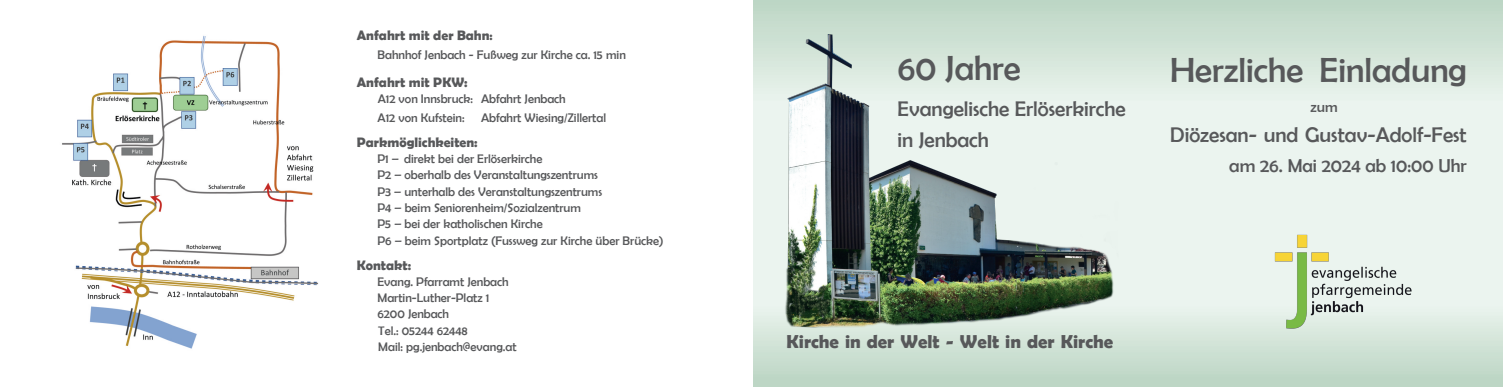
<style>
.page{position:relative;width:1503px;height:387px;background:#fff}
.page>*{position:absolute;margin:0;border:0;box-sizing:border-box;transform-origin:0 0}
.t1{font:35px "Berlin Sans FB";color:#57585a}
.t2{font:21.25px/31.2px "Berlin Sans FB";color:#57585a}
.t3{font:700 18.75px "Berlin Sans FB Demi";color:#57585a}
.t4{font:18.75px "Berlin Sans FB";color:#57585a}
.t5{font:15px "Berlin Sans FB";color:#57585a}
.t6{font:700 13.75px "Berlin Sans FB Demi";color:#57585a}
.t7{font:12.5px/16.2px "Berlin Sans FB";color:#57585a}
.s1{font-size:12.5px}
</style>
<div class="page">
<svg style="left:753px;top:0;width:749px;height:386px;background:#dae9df"></svg>
<img style="left:783px;top:28px;width:335px;height:302px">
<img style="left:1258px;top:223px;width:175px;height:116px">
<img style="left:43px;top:28px;width:287px;height:327px;border-radius:14px">
<p class="t6" style="left:357px;top:28px;width:137px">Anfahrt mit der Bahn<span class="s1">:</span></p>
<p class="t7" style="left:377px;top:47px;width:250px">Bahnhof Jenbach ‐ Fußweg zur Kirche ca. 15 min</p>
<p class="t6" style="left:357px;top:74px;width:112px">Anfahrt mit PKW:</p>
<p class="t7" style="left:377px;top:89px;width:190px;line-height:18.8px">A12 von Innsbruck: Abfahrt Jenbach<br>A12 von Kufstein:</p>
<p class="t7" style="left:481px;top:109px;width:127px">Abfahrt Wiesing/Zillertal</p>
<p class="t6" style="left:357px;top:134px;width:122px">Parkmöglichkeiten:</p>
<p class="t7" style="left:377px;top:150px;width:287px">P1 – direkt bei der Erlöserkirche<br>P2 – oberhalb des Veranstaltungszentrums<br>P3 – unterhalb des Veranstaltungszentrums<br>P4 – beim Seniorenheim/Sozialzentrum<br>P5 – bei der katholischen Kirche<br>P6 – beim Sportplatz (Fussweg zur Kirche über Brücke)</p>
<p class="t6" style="left:357px;top:256px;width:56px">Kontakt:</p>
<p class="t7" style="left:377px;top:273px;width:141px">Evang. Pfarramt Jenbach<br>Martin‐Luther‐Platz 1<br>6200 Jenbach<br>Tel.: 05244 62448<br>Mail: pg.jenbach@evang.at</p>
<h1 class="t1" style="left:897px;top:48px;width:125px">60 Jahre</h1>
<h2 class="t2" style="left:897px;top:93px;width:229px">Evangelische Erlöserkirche in Jenbach</h2>
<h1 class="t1" style="left:1170px;top:50px;width:298px">Herzliche Einladung</h1>
<p class="t5" style="left:1310px;top:98px;width:29px">zum</p>
<h2 class="t2" style="left:1170px;top:118px;width:298px">Diözesan‐ und Gustav‐Adolf‐Fest</h2>
<h3 class="t4" style="left:1229px;top:155px;width:239px">am 26. Mai 2024 ab 10:00 Uhr</h3>
<h3 class="t3" style="left:786px;top:330px;width:328px">Kirche in der Welt ‐ Welt in der Kirche</h3>
</div>
